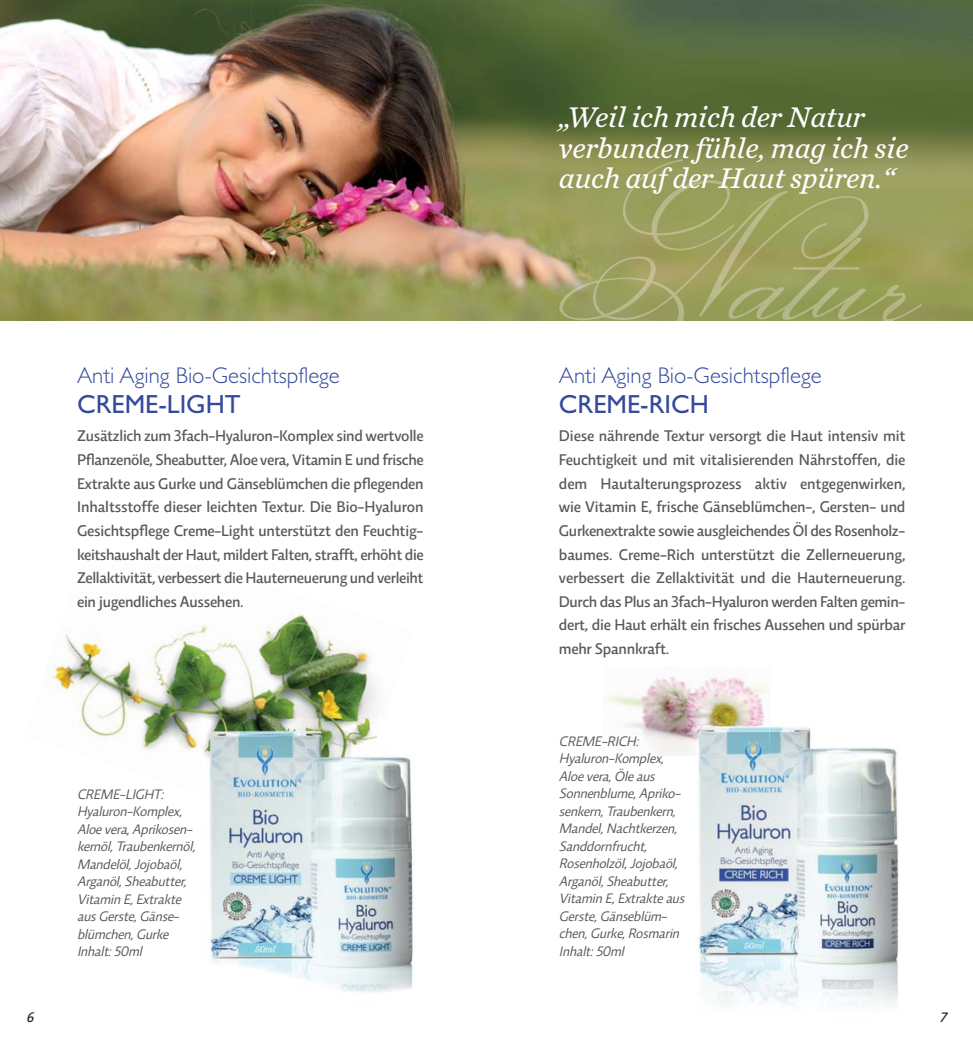
<style>
.page{position:relative;width:973px;height:1042px;background:#fff}
.page>*{position:absolute;margin:0;border:0;box-sizing:border-box;transform-origin:0 0}
.t1{font:italic 29.75px/30.1px "Chronicle Text G3";color:#fff}
.t2{font:26.25px "Gill Sans";color:#364a9c}
.t3{font:300 22.75px "Gill Sans";color:#364a9c}
.t4{font:500 15.75px/23.6px "Relato Sans OT";letter-spacing:-.015em;color:#58595b;text-align:justify}
.t5{font:italic 14px/17.5px "Relato Sans OT";letter-spacing:-.035em;color:#58595b}
.t6{font:italic 500 14px "Relato Sans OT";color:#231f20}
</style>
<div class="page">
<img style="left:603px;top:676px;width:166px;height:79px">
<img style="left:44px;top:614px;width:333px;height:136px">
<img style="left:0;top:0;width:972px;height:320px">
<img style="left:559px;top:159px;width:309px;height:161px">
<img style="left:697px;top:726px;width:202px;height:279px">
<img style="left:696px;top:725px;width:73px;height:30px">
<img style="left:210px;top:756px;width:203px;height:237px">
<img style="left:202px;top:718px;width:181px;height:108px">
<h3 class="t3" style="left:77px;top:367px;width:264px">Anti Aging Bio-Gesichtspflege</h3>
<h2 class="t2" style="left:77px;top:388px;width:165px">CREME-LIGHT</h2>
<p class="t4" style="left:77px;top:426px;width:348px">Zusätzlich zum 3fach-Hyaluron-Komplex sind wertvolle Pflanzenöle, Sheabutter, Aloe vera, Vitamin E und frische Extrakte aus Gurke und Gänseblümchen die pflegenden Inhaltsstoffe dieser leichten Textur. Die Bio-Hyaluron Gesichtspflege Creme-Light unterstützt den Feuchtig&shy;keitshaushalt der Haut, mildert Falten, strafft, erhöht die Zellaktivität, verbessert die Hauterneuerung und verleiht ein jugendliches Aussehen.</p>
<p class="t5" style="left:77px;top:786px;width:122px">CREME-LIGHT:<br>Hyaluron-Komplex,<br>Aloe vera,Aprikosen&shy;kernöl,Traubenkernöl,<br>Mandelöl,Jojobaöl,<br>Arganöl,Sheabutter,<br>Vitamin E,Extrakte ausGerste,Gänse&shy;blümchen,Gurke<br>Inhalt:50ml</p>
<h1 class="t1" style="left:559px;top:105px;width:351px">„Weil ich mich der Natur verbunden fühle, mag ich sie auch auf der Haut spüren.“</h1>
<h3 class="t3" style="left:559px;top:367px;width:264px">Anti Aging Bio-Gesichtspflege</h3>
<h2 class="t2" style="left:559px;top:388px;width:151px">CREME-RICH</h2>
<p class="t4" style="left:559px;top:426px;width:348px">Diese nährende Textur versorgt die Haut intensiv mit Feuchtigkeit und mit vitalisierenden Nährstoffen, die dem Hautalterungsprozess aktiv entgegenwirken, wie Vitamin E, frische Gänseblümchen-, Gersten- und Gurkenextrakte sowie ausgleichendes Öl des Rosenholz&shy;baumes. Creme-Rich unterstützt die Zellerneuerung, verbessert die Zellaktivität und die Hauterneuerung.<br>Durch das Plus an 3fach-Hyaluron werden Falten gemin&shy;dert, die Haut erhält ein frisches Aussehen und spürbar mehr Spannkraft.</p>
<p class="t5" style="left:559px;top:733px;width:130px">CREME-RICH:<br>Hyaluron-Komplex,<br>Aloe vera,Öle aus<br>Sonnenblume,Apriko&shy;senkern,Traubenkern,<br>Mandel,Nachtkerzen,<br>Sanddornfrucht,<br>Rosenholzöl,Jojobaöl,<br>Arganöl,Sheabutter,<br>Vitamin E,Extrakte aus<br>Gerste,Gänseblüm&shy;chen,Gurke,Rosmarin<br>Inhalt:50ml</p>
<p class="t6" style="left:26px;top:1012px;width:12px">6</p>
<p class="t6" style="left:939px;top:1012px;width:11px">7</p>
</div>
